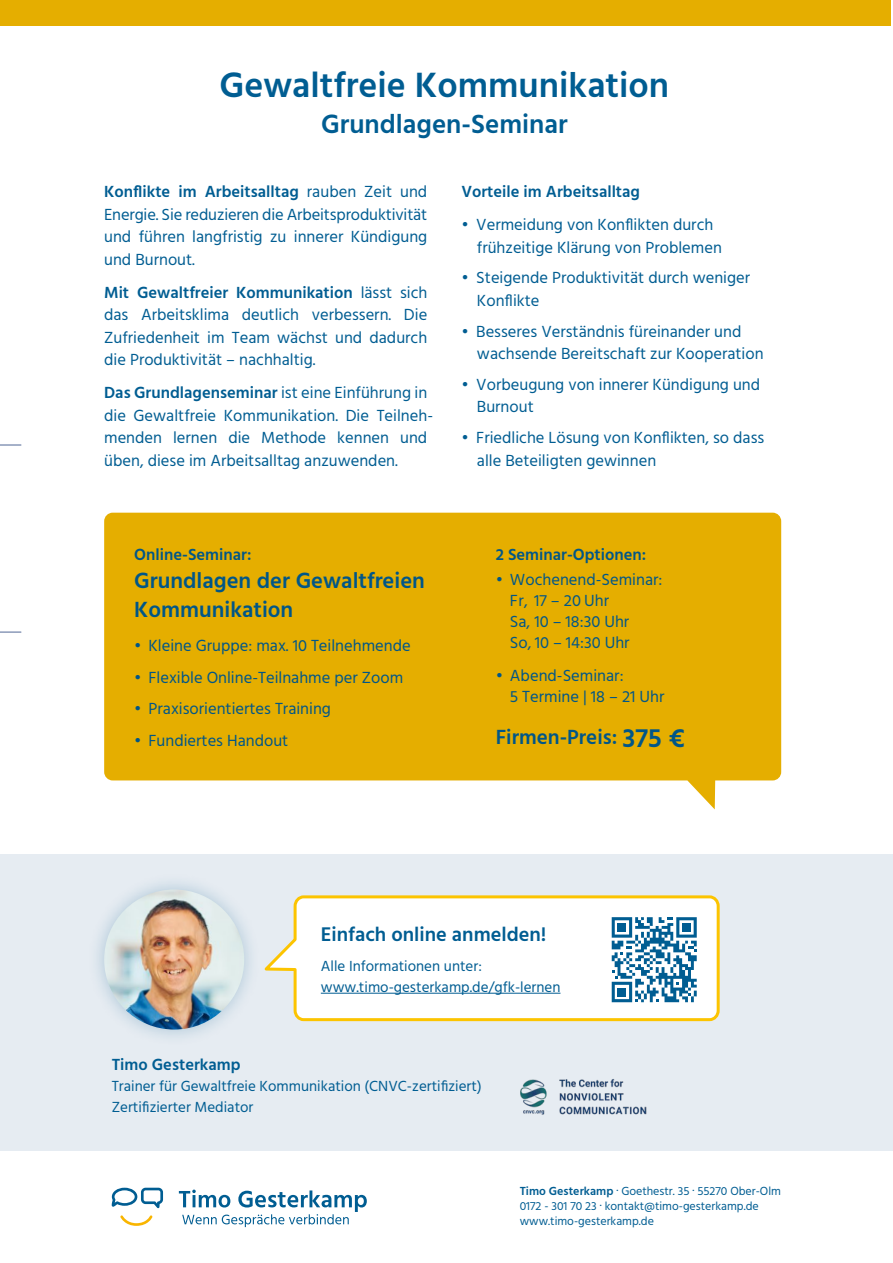
<style>
.page{position:relative;width:893px;height:1263px;background:#fff}
.page>*{position:absolute;margin:0;border:0;box-sizing:border-box;transform-origin:0 0}
.t1{font:600 36px "Hind";color:#005d92}
.t2{font:600 27px "Hind";color:#005d92}
.t3{font:600 22.5px/28.5px "Hind";color:#005688}
.t4{font:600 21px "Hind";color:#005688}
.t5{font:600 20.25px "Hind";color:#005d92}
.t6{font:16.5px/22.5px "Hind";color:#005d92}
.t7{font:16.5px/21px "Hind";color:#005688}
.t8{font:600 16.5px "Hind";color:#005d92}
.t9{font:600 16.5px "Hind";color:#005688}
.t10{font:15px/21px "Hind";color:#005d92}
.t11{font:12px/15px "Hind";color:#005d92}
.s1{font-weight:600}
.s2{font-size:27px}
</style>
<div class="page">
<div style="left:0;top:854px;width:893px;height:297px;background:#e6ecf2"></div>
<img style="left:520px;top:1079px;width:127px;height:36px">
<svg style="left:0;top:632px;width:21px;height:1px"></svg>
<svg style="left:0;top:445px;width:21px;height:1px"></svg>
<div style="left:0;top:0;width:891px;height:26px;background:#e5ae00"></div>
<svg style="left:104px;top:513px;width:677px;height:296px;background:#e7b518"></svg>
<svg style="left:267px;top:895px;width:453px;height:127px;background:#fcf9ec"></svg>
<hr style="left:321px;top:993px;width:239px;height:1px;background:#005d92">
<img style="left:97px;top:882px;width:170px;height:155px">
<img style="left:104px;top:889px;width:140px;height:140px;border-radius:70px">
<svg style="left:111px;top:1188px;width:52px;height:20px"></svg>
<svg style="left:120px;top:1215px;width:33px;height:11px"></svg>
<svg style="left:179px;top:1189px;width:188px;height:38px"></svg>
<svg style="left:612px;top:917px;width:85px;height:85px;background:#7dacc7"></svg>
<h1 class="t1" style="left:219px;top:60px;width:451px">Gewaltfreie Kommunikation</h1>
<h2 class="t2" style="left:321px;top:105px;width:248px">Grundlagen-Seminar</h2>
<p class="t6" style="left:104px;top:181px;width:325px;text-align:justify"><span class="s1">Konflikte im Arbeitsalltag</span> rauben Zeit und Energie. Sie reduzieren die Arbeitsproduktivität und führen langfristig zu innerer Kündigung und Burnout.</p>
<p class="t6" style="left:104px;top:282px;width:325px;text-align:justify"><span class="s1">Mit Gewaltfreier Kommunikation</span> lässt sich das Arbeitsklima deutlich verbessern. Die Zufriedenheit im Team wächst und dadurch die Produktivität – nachhaltig.</p>
<p class="t6" style="left:104px;top:382px;width:330px"><span class="s1">Das Grundlagenseminar</span> ist eine Einführung in die Gewaltfreie Kommunikation. Die Teilneh&shy;menden lernen die Methode kennen und üben, diese im Arbeitsalltag anzuwenden.</p>
<p class="t8" style="left:461px;top:180px;width:180px">Vorteile im Arbeitsalltag</p>
<p class="t6" style="left:477px;top:214px;width:246px;text-indent:-16px">• Vermeidung von Konflikten durch frühzeitige Klärung von Problemen</p>
<p class="t6" style="left:477px;top:267px;width:275px;text-indent:-16px">• Steigende Produktivität durch weniger<br>Konflikte</p>
<p class="t6" style="left:477px;top:321px;width:288px;text-indent:-16px">• Besseres Verständnis füreinander und wachsende Bereitschaft zur Kooperation</p>
<p class="t6" style="left:477px;top:374px;width:285px;text-indent:-16px">• Vorbeugung von innerer Kündigung und<br>Burnout</p>
<p class="t6" style="left:477px;top:427px;width:289px;text-indent:-16px">• Friedliche Lösung von Konflikten, so dass alle Beteiligten gewinnen</p>
<p class="t9" style="left:134px;top:543px;width:119px">Online-Seminar:</p>
<h3 class="t3" style="left:134px;top:568px;width:292px">Grundlagen der Gewaltfreien<br>Kommunikation</h3>
<p class="t7" style="left:134px;top:636px;width:278px">• Kleine Gruppe: max. 10 Teilnehmende</p>
<p class="t7" style="left:134px;top:668px;width:270px">• Flexible Online-Teilnahme per Zoom</p>
<p class="t7" style="left:134px;top:699px;width:198px">• Praxisorientiertes Training</p>
<p class="t7" style="left:134px;top:731px;width:156px">• Fundiertes Handout</p>
<p class="t9" style="left:496px;top:543px;width:152px">2 Seminar-Optionen:</p>
<p class="t7" style="left:510px;top:570px;width:154px;text-indent:-14px">• Wochenend-Seminar:<br>Fr, 17 – 20 Uhr<br>Sa, 10 – 18:30 Uhr<br>So, 10 – 14:30 Uhr</p>
<p class="t7" style="left:510px;top:666px;width:156px;text-indent:-14px">• Abend-Seminar:<br>5 Termine | 18 – 21 Uhr</p>
<p class="t4" style="left:496px;top:723px;width:191px">Firmen-Preis: <span class="s2">375 €</span></p>
<p class="t5" style="left:321px;top:920px;width:227px">Einfach online anmelden!</p>
<p class="t10" style="left:321px;top:956px;width:241px">Alle Informationen unter: www.timo-gesterkamp.de/gfk-lernen</p>
<p class="t8" style="left:112px;top:1053px;width:130px">Timo Gesterkamp</p>
<p class="t10" style="left:112px;top:1076px;width:371px">Trainer für Gewaltfreie Kommunikation (CNVC-zertifiziert)<br>Zertifizierter Mediator</p>
<p class="t11" style="left:520px;top:1184px;width:263px"><span class="s1">Timo Gesterkamp</span> . Goethestr. 35 . 55270 Ober-Olm<br>0172 - 301 70 23 . kontakt@timo-gesterkamp.de www.timo-gesterkamp.de</p>
</div>
